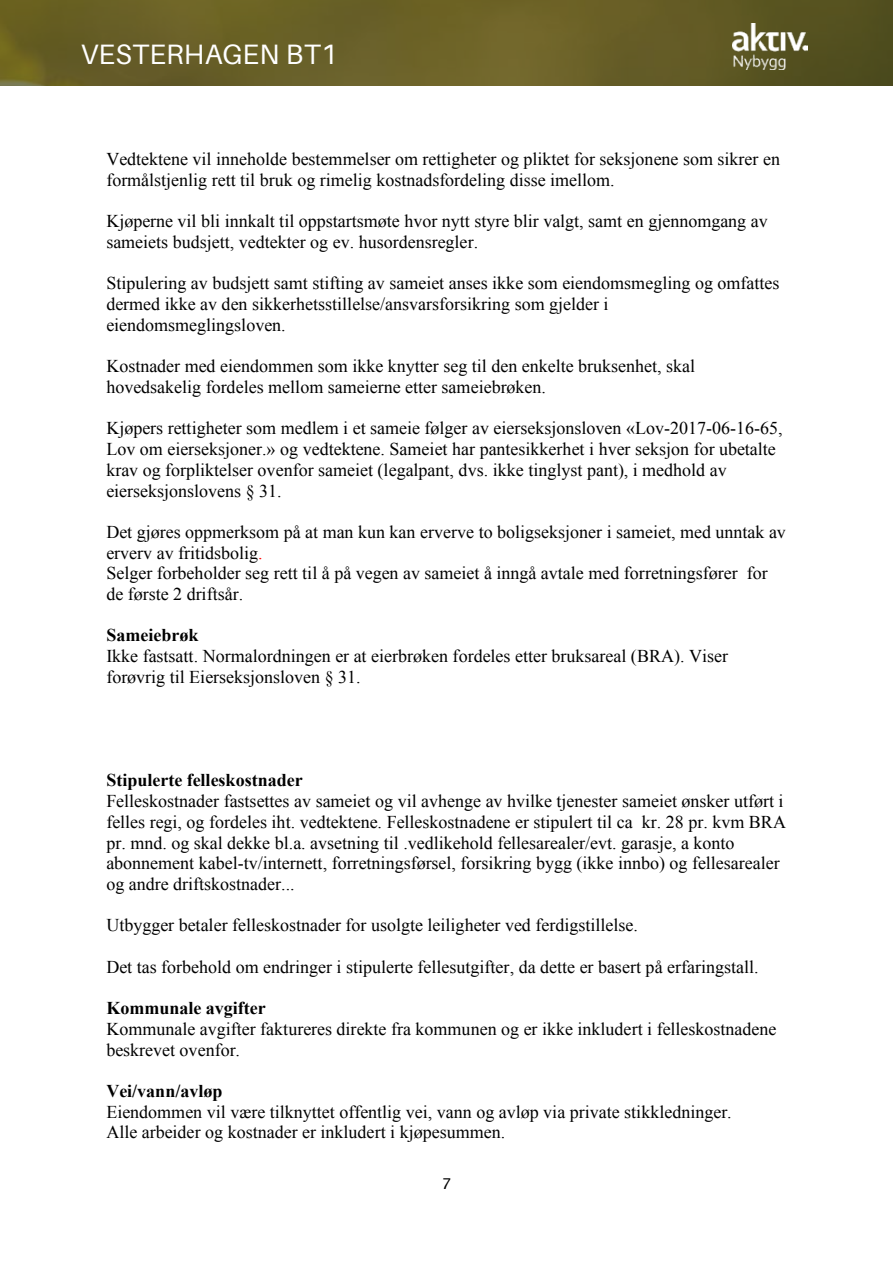
<style>
.page{position:relative;width:893px;height:1263px;background:#fff}
.page>*{position:absolute;margin:0;border:0;box-sizing:border-box;transform-origin:0 0}
.t1{font:28.05px "Aileron";letter-spacing:.01em;color:#fff}
.t2{font:18px/20.7px "Times New Roman";color:#000}
.t3{font:700 18px "Times New Roman";color:#000}
.t4{font:15px "Lucida Sans";color:#000}
.s1{color:#f00}
</style>
<div class="page">
<img style="left:0;top:0;width:893px;height:85px">
<img style="left:733px;top:24px;width:74px;height:46px">
<h1 class="t1" style="left:81px;top:39px;width:258px">VESTERHAGEN BT1</h1>
<p class="t2" style="left:106px;top:149px;width:675px">Vedtektene vil inneholde bestemmelser om rettigheter og pliktet for seksjonene som sikrer en formålstjenlig rett til bruk og rimelig kostnadsfordeling disse imellom.</p>
<p class="t2" style="left:106px;top:211px;width:663px">Kjøperne vil bli innkalt til oppstartsmøte hvor nytt styre blir valgt, samt en gjennomgang av sameiets budsjett, vedtekter og ev. husordensregler.</p>
<p class="t2" style="left:106px;top:273px;width:674px">Stipulering av budsjett samt stifting av sameiet anses ikke som eiendomsmegling og omfattes dermed ikke av den sikkerhetsstillelse/ansvarsforsikring som gjelder i eiendomsmeglingsloven.</p>
<p class="t2" style="left:106px;top:356px;width:590px">Kostnader med eiendommen som ikke knytter seg til den enkelte bruksenhet, skal hovedsakelig fordeles mellom sameierne etter sameiebrøken.</p>
<p class="t2" style="left:106px;top:418px;width:678px">Kjøpers rettigheter som medlem i et sameie følger av eierseksjonsloven «Lov-2017-06-16-65, Lov om eierseksjoner.» og vedtektene. Sameiet har pantesikkerhet i hver seksjon for ubetalte krav og forpliktelser ovenfor sameiet (legalpant, dvs. ikke tinglyst pant), i medhold av eierseksjonslovens § 31.</p>
<p class="t2" style="left:106px;top:521px;width:681px">Det gjøres oppmerksom på at man kun kan erverve to boligseksjoner i sameiet, med unntak av erverv av fritidsbolig<span class="s1">.<br></span>Selger forbeholder seg rett til å på vegen av sameiet å inngå avtale med forretningsfører for de første 2 driftsår.</p>
<p class="t3" style="left:106px;top:623px;width:94px">Sameiebrøk</p>
<p class="t2" style="left:106px;top:645px;width:623px">Ikke fastsatt. Normalordningen er at eierbrøken fordeles etter bruksareal (BRA). Viser forøvrig til Eierseksjonsloven § 31.</p>
<p class="t3" style="left:106px;top:768px;width:198px">Stipulerte felleskostnader</p>
<p class="t2" style="left:106px;top:790px;width:681px">Felleskostnader fastsettes av sameiet og vil avhenge av hvilke tjenester sameiet ønsker utført i felles regi, og fordeles iht. vedtektene. Felleskostnadene er stipulert til ca kr. 28 pr. kvm BRA pr. mnd. og skal dekke bl.a. avsetning til .vedlikehold fellesarealer/evt. garasje, a konto abonnement kabel-tv/internett, forretningsførsel, forsikring bygg (ikke innbo) og fellesarealer og andre driftskostnader...</p>
<p class="t2" style="left:106px;top:915px;width:533px">Utbygger betaler felleskostnader for usolgte leiligheter ved ferdigstillelse.</p>
<p class="t2" style="left:106px;top:956px;width:654px">Det tas forbehold om endringer i stipulerte fellesutgifter, da dette er basert på erfaringstall.</p>
<p class="t3" style="left:106px;top:996px;width:161px">Kommunale avgifter</p>
<p class="t2" style="left:106px;top:1018px;width:672px">Kommunale avgifter faktureres direkte fra kommunen og er ikke inkludert i felleskostnadene beskrevet ovenfor.</p>
<p class="t3" style="left:106px;top:1078px;width:118px">Vei/vann/avløp</p>
<p class="t2" style="left:106px;top:1101px;width:627px">Eiendommen vil være tilknyttet offentlig vei, vann og avløp via private stikkledninger.<br>Alle arbeider og kostnader er inkludert i kjøpesummen.</p>
<p class="t4" style="left:442px;top:1175px;width:11px">7</p>
</div>
